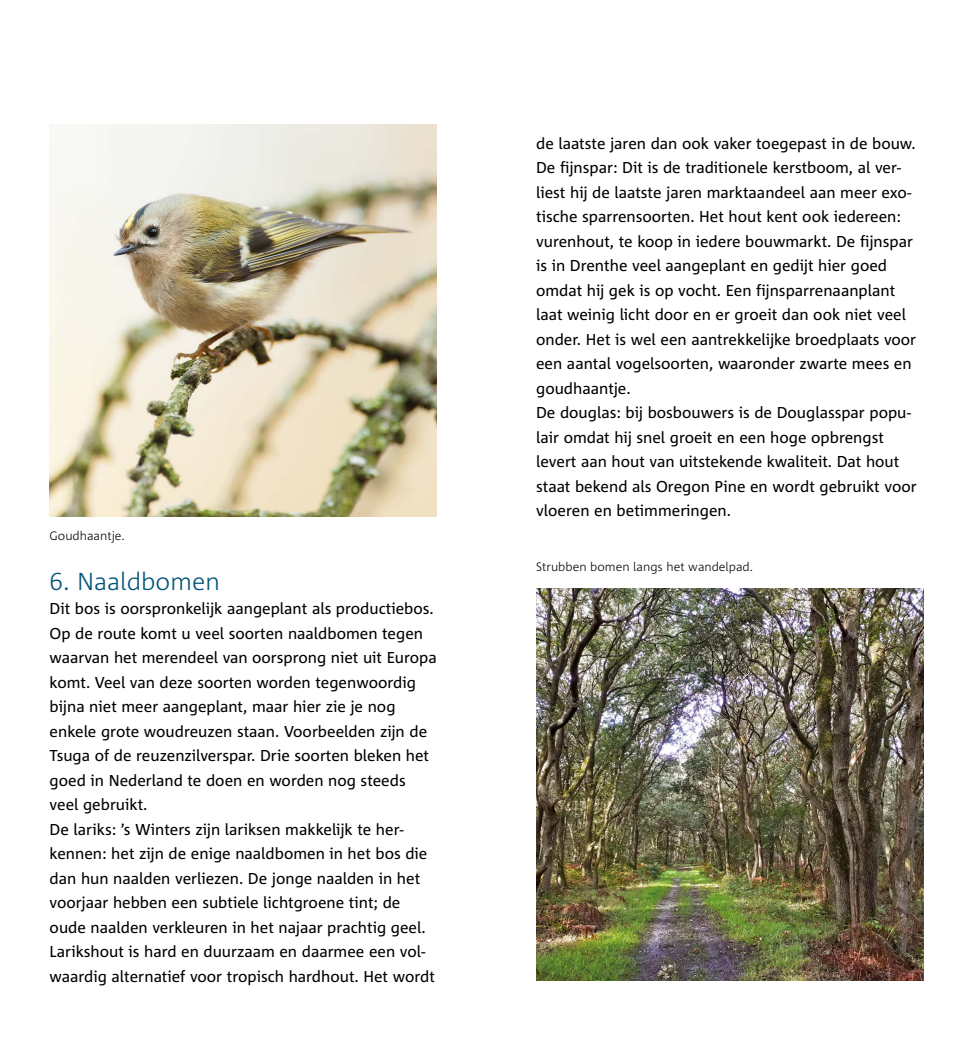
<style>
.page{position:relative;width:973px;height:1042px;background:#fff}
.page>*{position:absolute;margin:0;border:0;box-sizing:border-box;transform-origin:0 0}
.t1{font:300 24.5px "Agro Sans";color:#005378}
.t2{font:15.75px/24.5px "Agro Sans";color:#000}
.t3{font:300 12.25px "Agro Sans";color:#000}
</style>
<div class="page">
<img style="left:50px;top:124px;width:387px;height:392px">
<img style="left:536px;top:588px;width:387px;height:392px">
<p class="t3" style="left:50px;top:529px;width:77px">Goudhaantje.</p>
<h1 class="t1" style="left:50px;top:568px;width:172px">6. Naaldbomen</h1>
<p class="t2" style="left:50px;top:596px;width:388px">Dit bos is oorspronkelijk aangeplant als productiebos.<br>Op de route komt u veel soorten naaldbomen tegen waarvan het merendeel van oorsprong niet uit Europa komt. Veel van deze soorten worden tegenwoordig bijna niet meer aangeplant, maar hier zie je nog enkele grote woudreuzen staan. Voorbeelden zijn de Tsuga of de reuzenzilverspar. Drie soorten bleken het goed in Nederland te doen en worden nog steeds veel gebruikt.<br>De lariks: ’s Winters zijn lariksen makkelijk te her&shy;kennen: het zijn de enige naaldbomen in het bos die dan hun naalden verliezen. De jonge naalden in het voorjaar hebben een subtiele lichtgroene tint; de oude naalden verkleuren in het najaar prachtig geel.<br>Larikshout is hard en duurzaam en daarmee een vol&shy;waardig alternatief voor tropisch hardhout. Het wordt</p>
<p class="t2" style="left:536px;top:131px;width:382px">de laatste jaren dan ook vaker toegepast in de bouw.<br>De fijnspar: Dit is de traditionele kerstboom, al ver&shy;liest hij de laatste jaren marktaandeel aan meer exo&shy;tische sparrensoorten. Het hout kent ook iedereen: vurenhout, te koop in iedere bouwmarkt. De fijnspar is in Drenthe veel aangeplant en gedijt hier goed omdat hij gek is op vocht. Een fijnsparrenaanplant laat weinig licht door en er groeit dan ook niet veel onder. Het is wel een aantrekkelijke broedplaats voor een aantal vogelsoorten, waaronder zwarte mees en goudhaantje.<br>De douglas: bij bosbouwers is de Douglasspar popu&shy;lair omdat hij snel groeit en een hoge opbrengst levert aan hout van uitstekende kwaliteit. Dat hout staat bekend als Oregon Pine en wordt gebruikt voor vloeren en betimmeringen.</p>
<p class="t3" style="left:536px;top:560px;width:218px">Strubben bomen langs het wandelpad.</p>
</div>
